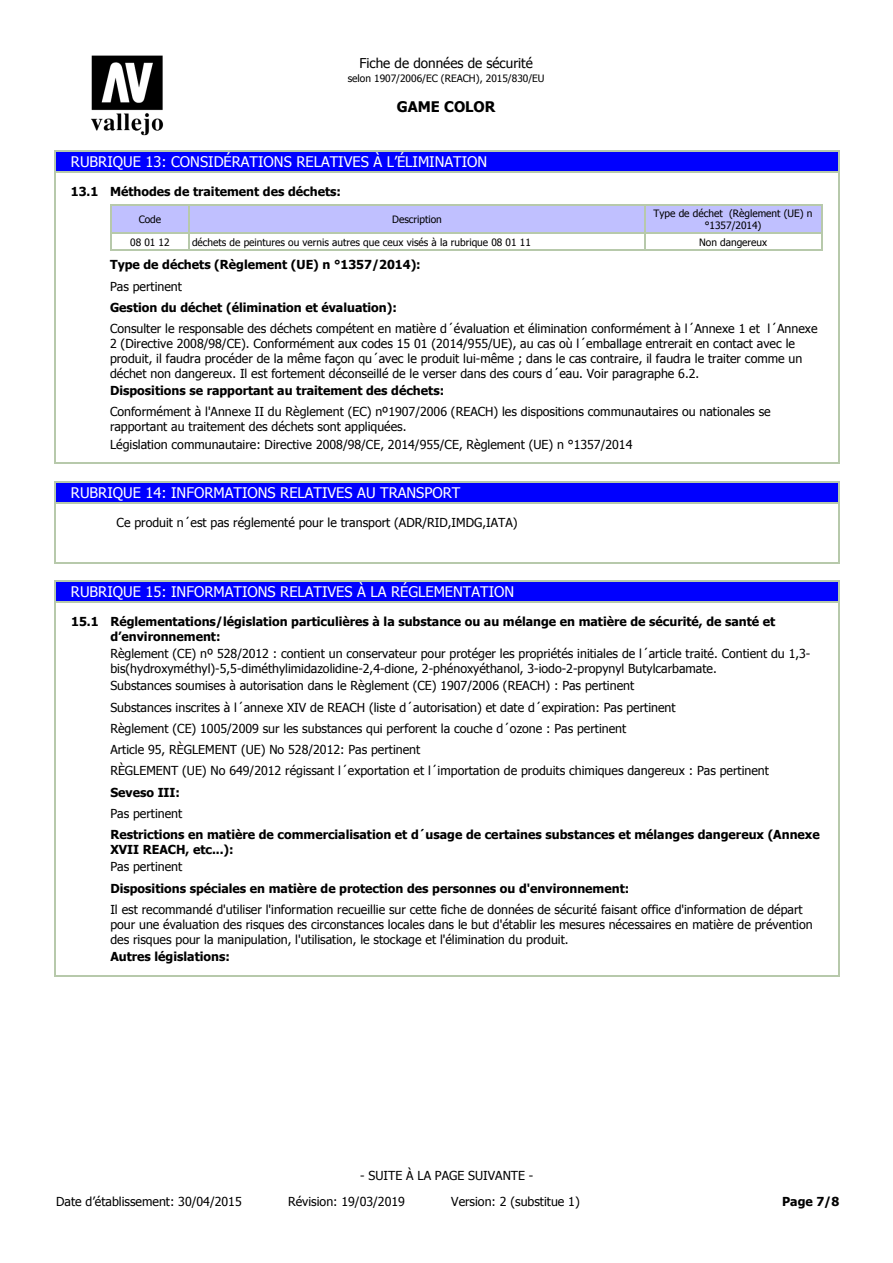
<style>
.page{position:relative;width:893px;height:1263px;background:#fff}
.page>*{position:absolute;margin:0;border:0;box-sizing:border-box;transform-origin:0 0}
.t1{font:14.7px "Tahoma";color:#fff}
.t2{font:700 14.7px "Tahoma";color:#000}
.t3{font:13.5px "Tahoma";color:#000}
.t4{font:12.3px/15px "Tahoma";color:#000}
.t5{font:700 12.3px/15px "Tahoma";color:#000}
.t6{font:10.2px/12.1px "Tahoma";color:#000;text-align:center}
</style>
<div class="page">
<img style="left:91px;top:55px;width:73px;height:81px">
<div style="left:71px;top:150px;width:768px;height:23px;background:#00f"></div>
<hr style="left:71px;top:150px;width:768px;height:1px;background:#b7c9ab">
<hr style="left:71px;top:172px;width:768px;height:1px;background:#b7c9ab">
<div style="left:110px;top:205px;width:79px;height:29px;background:#c0c0ff"></div>
<div style="left:189px;top:205px;width:455px;height:29px;background:#c0c0ff"></div>
<div style="left:644px;top:205px;width:178px;height:29px;background:#c0c0ff"></div>
<hr style="left:110px;top:205px;width:79px;height:1px;background:#b7c9ab">
<hr style="left:110px;top:232px;width:79px;height:2px;background:#b7c9ab">
<hr style="left:189px;top:205px;width:455px;height:1px;background:#b7c9ab">
<hr style="left:189px;top:232px;width:455px;height:2px;background:#b7c9ab">
<hr style="left:644px;top:205px;width:178px;height:1px;background:#b7c9ab">
<hr style="left:644px;top:232px;width:178px;height:2px;background:#b7c9ab">
<svg style="left:110px;top:206px;width:1px;height:43px"></svg>
<hr style="left:110px;top:249px;width:79px;height:2px;background:#b7c9ab">
<svg style="left:189px;top:206px;width:1px;height:43px"></svg>
<hr style="left:189px;top:249px;width:455px;height:2px;background:#b7c9ab">
<svg style="left:644px;top:206px;width:1px;height:43px"></svg>
<svg style="left:821px;top:206px;width:1px;height:43px"></svg>
<hr style="left:644px;top:249px;width:178px;height:2px;background:#b7c9ab">
<svg style="left:54px;top:150px;width:17px;height:171px"></svg>
<svg style="left:838px;top:151px;width:1px;height:170px"></svg>
<hr style="left:54px;top:321px;width:1px;height:62px;background:#b7c9ab">
<hr style="left:838px;top:321px;width:1px;height:62px;background:#b7c9ab">
<svg style="left:54px;top:383px;width:1px;height:21px"></svg>
<svg style="left:838px;top:383px;width:1px;height:21px"></svg>
<hr style="left:54px;top:404px;width:1px;height:32px;background:#b7c9ab">
<hr style="left:838px;top:404px;width:1px;height:32px;background:#b7c9ab">
<svg style="left:54px;top:436px;width:1px;height:27px"></svg>
<svg style="left:838px;top:436px;width:1px;height:27px"></svg>
<hr style="left:54px;top:463px;width:785px;height:1px;background:#b7c9ab">
<div style="left:71px;top:481px;width:768px;height:23px;background:#00f"></div>
<hr style="left:71px;top:481px;width:768px;height:1px;background:#b7c9ab">
<hr style="left:71px;top:503px;width:768px;height:1px;background:#b7c9ab">
<svg style="left:54px;top:481px;width:17px;height:33px"></svg>
<svg style="left:838px;top:482px;width:1px;height:32px"></svg>
<hr style="left:54px;top:514px;width:1px;height:43px;background:#b7c9ab">
<hr style="left:838px;top:514px;width:1px;height:43px;background:#b7c9ab">
<hr style="left:54px;top:562px;width:785px;height:1px;background:#b7c9ab">
<div style="left:71px;top:580px;width:768px;height:23px;background:#00f"></div>
<hr style="left:71px;top:580px;width:768px;height:1px;background:#b7c9ab">
<hr style="left:71px;top:602px;width:768px;height:1px;background:#b7c9ab">
<svg style="left:54px;top:580px;width:17px;height:33px"></svg>
<svg style="left:838px;top:581px;width:1px;height:32px"></svg>
<hr style="left:54px;top:646px;width:1px;height:32px;background:#b7c9ab">
<hr style="left:838px;top:646px;width:1px;height:32px;background:#b7c9ab">
<hr style="left:54px;top:827px;width:1px;height:32px;background:#b7c9ab">
<hr style="left:838px;top:827px;width:1px;height:32px;background:#b7c9ab">
<svg style="left:54px;top:859px;width:1px;height:42px"></svg>
<svg style="left:838px;top:859px;width:1px;height:42px"></svg>
<hr style="left:54px;top:901px;width:1px;height:48px;background:#b7c9ab">
<hr style="left:838px;top:901px;width:1px;height:48px;background:#b7c9ab">
<hr style="left:54px;top:613px;width:1px;height:33px;background:#b7c9ab">
<hr style="left:838px;top:613px;width:1px;height:33px;background:#b7c9ab">
<svg style="left:54px;top:678px;width:1px;height:149px"></svg>
<svg style="left:838px;top:678px;width:1px;height:149px"></svg>
<svg style="left:54px;top:949px;width:1px;height:26px"></svg>
<svg style="left:838px;top:949px;width:1px;height:26px"></svg>
<hr style="left:54px;top:975px;width:785px;height:1px;background:#b7c9ab">
<p class="t3" style="left:359px;top:54px;width:175px">Fiche de données de sécurité</p>
<p class="t6" style="left:348px;top:72px;width:198px">selon 1907/2006/EC (REACH), 2015/830/EU</p>
<p class="t2" style="left:397px;top:97px;width:100px">GAME COLOR</p>
<p class="t1" style="left:71px;top:153px;width:418px">RUBRIQUE 13: CONSIDÉRATIONS RELATIVES À L’ÉLIMINATION</p>
<p class="t5" style="left:71px;top:183px;width:271px">13.1 Méthodes de traitement des déchets:</p>
<p class="t6" style="left:139px;top:213px;width:24px">Code</p>
<p class="t6" style="left:392px;top:213px;width:51px">Description</p>
<p class="t6" style="left:653px;top:207px;width:160px">Type de déchet (Règlement (UE) n °1357/2014)</p>
<p class="t6" style="left:130px;top:235px;width:41px">08 01 12</p>
<p class="t6" style="left:192px;top:235px;width:340px">déchets de peintures ou vernis autres que ceux visés à la rubrique 08 01 11</p>
<p class="t6" style="left:699px;top:235px;width:70px">Non dangereux</p>
<p class="t5" style="left:110px;top:257px;width:312px">Type de déchets (Règlement (UE) n °1357/2014):</p>
<p class="t4" style="left:110px;top:278px;width:73px">Pas pertinent</p>
<p class="t5" style="left:110px;top:299px;width:288px">Gestion du déchet (élimination et évaluation):</p>
<p class="t4" style="left:110px;top:321px;width:709px">Consulter le responsable des déchets compétent en matière d´évaluation et élimination conformément à l´Annexe 1 et l´Annexe 2 (Directive 2008/98/CE). Conformément aux codes 15 01 (2014/955/UE), au cas où l´emballage entrerait en contact avec le produit, il faudra procéder de la même façon qu´avec le produit lui-même ; dans le cas contraire, il faudra le traiter comme un déchet non dangereux. Il est fortement déconseillé de le verser dans des cours d´eau. Voir paragraphe 6.2.</p>
<p class="t5" style="left:110px;top:383px;width:336px">Dispositions se rapportant au traitement des déchets:</p>
<p class="t4" style="left:110px;top:404px;width:662px">Conformément à l'Annexe II du Règlement (EC) nº1907/2006 (REACH) les dispositions communautaires ou nationales se rapportant au traitement des déchets sont appliquées.</p>
<p class="t4" style="left:110px;top:436px;width:524px">Législation communautaire: Directive 2008/98/CE, 2014/955/CE, Règlement (UE) n °1357/2014</p>
<p class="t1" style="left:71px;top:484px;width:391px">RUBRIQUE 14: INFORMATIONS RELATIVES AU TRANSPORT</p>
<p class="t4" style="left:117px;top:514px;width:402px">Ce produit n´est pas réglementé pour le transport (ADR/RID,IMDG,IATA)</p>
<p class="t1" style="left:71px;top:583px;width:445px">RUBRIQUE 15: INFORMATIONS RELATIVES À LA RÉGLEMENTATION</p>
<p class="t5" style="left:110px;top:613px;width:666px;text-indent:-39px">15.1 Réglementations/législation particulières à la substance ou au mélange en matière de sécurité, de santé et d’environnement:</p>
<p class="t4" style="left:110px;top:646px;width:701px">Règlement (CE) nº 528/2012 : contient un conservateur pour protéger les propriétés initiales de l´article traité. Contient du 1,3- bis(hydroxyméthyl)-5,5-diméthylimidazolidine-2,4-dione, 2-phénoxyéthanol, 3-iodo-2-propynyl Butylcarbamate.</p>
<p class="t4" style="left:110px;top:675px;width:660px;line-height:21.3px">Substances soumises à autorisation dans le Règlement (CE) 1907/2006 (REACH) : Pas pertinent<br>Substances inscrites à l´annexe XIV de REACH (liste d´autorisation) et date d´expiration: Pas pertinent<br>Règlement (CE) 1005/2009 sur les substances qui perforent la couche d´ozone : Pas pertinent<br>Article 95, RÈGLEMENT (UE) No 528/2012: Pas pertinent<br>RÈGLEMENT (UE) No 649/2012 régissant l´exportation et l´importation de produits chimiques dangereux : Pas pertinent</p>
<p class="t5" style="left:110px;top:784px;width:71px">Seveso III:</p>
<p class="t4" style="left:110px;top:805px;width:73px">Pas pertinent</p>
<p class="t5" style="left:110px;top:827px;width:711px">Restrictions en matière de commercialisation et d´usage de certaines substances et mélanges dangereux (Annexe<br>XVII REACH, etc...):</p>
<p class="t4" style="left:110px;top:859px;width:73px">Pas pertinent</p>
<p class="t5" style="left:110px;top:880px;width:520px">Dispositions spéciales en matière de protection des personnes ou d'environnement:</p>
<p class="t4" style="left:110px;top:901px;width:703px">Il est recommandé d'utiliser l'information recueillie sur cette fiche de données de sécurité faisant office d'information de départ pour une évaluation des risques des circonstances locales dans le but d'établir les mesures nécessaires en matière de prévention des risques pour la manipulation, l'utilisation, le stockage et l'élimination du produit.</p>
<p class="t5" style="left:110px;top:949px;width:121px">Autres législations:</p>
<p class="t4" style="left:360px;top:1167px;width:175px">- SUITE À LA PAGE SUIVANTE -</p>
<p class="t4" style="left:56px;top:1194px;width:187px">Date d’établissement: 30/04/2015</p>
<p class="t4" style="left:288px;top:1194px;width:118px">Révision: 19/03/2019</p>
<p class="t4" style="left:451px;top:1194px;width:130px">Version: 2 (substitue 1)</p>
<p class="t5" style="left:782px;top:1194px;width:59px">Page 7/8</p>
</div>
